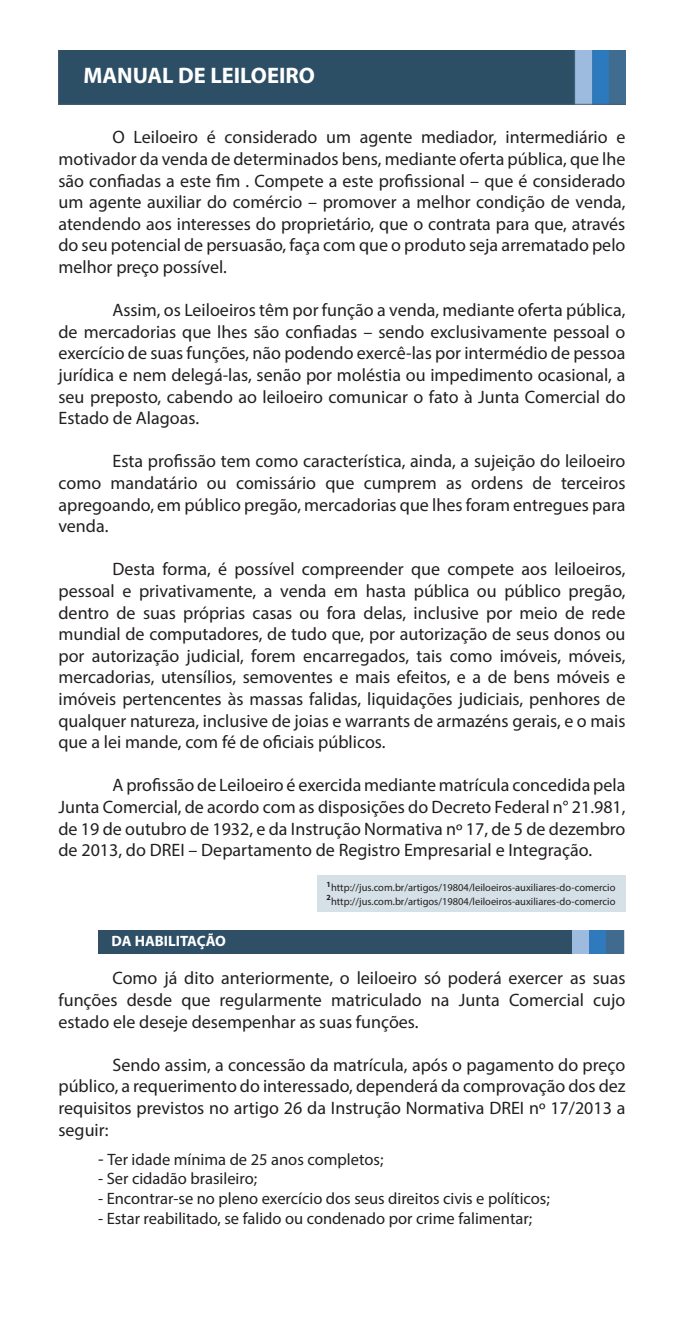
<style>
.page{position:relative;width:684px;height:1332px;background:#fff}
.page>*{position:absolute;margin:0;border:0;box-sizing:border-box;transform-origin:0 0}
.t1{font:700 22.5px "Myriad Pro";color:#fff}
.t2{font:18px/21.6px "Myriad Pro";color:#231f20;text-align:justify}
.t3{font:16.5px "Myriad Pro";color:#231f20}
.t4{font:700 15px "Myriad Pro";color:#fff}
.t5{font:10.5px "Myriad Pro";color:#231f20}
.s1{font-size:18px}
</style>
<div class="page">
<img style="left:58px;top:50px;width:567px;height:54px">
<div style="left:317px;top:876px;width:309px;height:36px;background:#d6e1e7"></div>
<div style="left:98px;top:931px;width:474px;height:23px;background:#2e4f66"></div>
<div style="left:572px;top:931px;width:18px;height:23px;background:#9ebade"></div>
<div style="left:590px;top:931px;width:17px;height:23px;background:#2e7abd"></div>
<div style="left:606px;top:931px;width:18px;height:23px;background:#406b8f"></div>
<p class="t1" style="left:83px;top:61px;width:233px">MANUAL DE LEILOEIRO</p>
<p class="t2" style="left:112px;top:126px;width:514px">O Leiloeiro é considerado um agente mediador, intermediário e</p>
<p class="t2" style="left:58px;top:148px;width:569px">motivador da venda de determinados bens, mediante oferta pública, que lhe são confiadas a este fim . Compete a este profissional – que é considerado um agente auxiliar do comércio – promover a melhor condição de venda, atendendo aos interesses do proprietário, que o contrata para que, através do seu potencial de persuasão, faça com que o produto seja arrematado pelo melhor preço possível.</p>
<p class="t2" style="left:58px;top:299px;width:569px;text-indent:54px">Assim, os Leiloeiros têm por função a venda, mediante oferta pública, de mercadorias que lhes são confiadas – sendo exclusivamente pessoal o exercício de suas funções, não podendo exercê-las por intermédio de pessoa jurídica e nem delegá-las, senão por moléstia ou impedimento ocasional, a seu preposto, cabendo ao leiloeiro comunicar o fato à Junta Comercial do Estado de Alagoas.</p>
<p class="t2" style="left:112px;top:450px;width:514px">Esta profissão tem como característica, ainda, a sujeição do leiloeiro</p>
<p class="t2" style="left:58px;top:472px;width:568px">como mandatário ou comissário que cumprem as ordens de terceiros</p>
<p class="t2" style="left:58px;top:493px;width:568px">apregoando, em público pregão, mercadorias que lhes foram entregues para venda.</p>
<p class="t2" style="left:58px;top:558px;width:569px;text-align:right">Desta forma, é possível compreender que compete aos leiloeiros, pessoal e privativamente, a venda em hasta pública ou público pregão,</p>
<p class="t2" style="left:58px;top:601px;width:568px">dentro de suas próprias casas ou fora delas, inclusive por meio de rede</p>
<p class="t2" style="left:58px;top:623px;width:569px">mundial de computadores, de tudo que, por autorização de seus donos ou por autorização judicial, forem encarregados, tais como imóveis, móveis, mercadorias, utensílios, semoventes e mais efeitos, e a de bens móveis e imóveis pertencentes às massas falidas, liquidações judiciais, penhores de qualquer natureza, inclusive de joias e warrants de armazéns gerais, e o mais que a lei mande, com fé de oficiais públicos.</p>
<p class="t2" style="left:58px;top:774px;width:569px;text-indent:54px">A profissão de Leiloeiro é exercida mediante matrícula concedida pela Junta Comercial, de acordo com as disposições do Decreto Federal n° 21.981, de 19 de outubro de 1932, e da Instrução Normativa nº 17, de 5 de dezembro de 2013, do DREI – Departamento de Registro Empresarial e Integração.</p>
<p class="t4" style="left:112px;top:932px;width:116px">DA HABILITAÇÃO</p>
<p class="t5" style="left:327px;top:881px;width:290px"><sup>1</sup>http://jus.com.br/artigos/19804/leiloeiros-auxiliares-do-comercio</p>
<p class="t5" style="left:327px;top:895px;width:290px"><sup>2</sup>http://jus.com.br/artigos/19804/leiloeiros-auxiliares-do-comercio</p>
<p class="t2" style="left:58px;top:967px;width:569px;text-align:right">Como já dito anteriormente, o leiloeiro só poderá exercer as suas funções desde que regularmente matriculado na Junta Comercial cujo</p>
<p class="t2" style="left:58px;top:1011px;width:362px">estado ele deseje desempenhar as suas funções.</p>
<p class="t2" style="left:58px;top:1054px;width:569px;text-indent:54px">Sendo assim, a concessão da matrícula, após o pagamento do preço público, a requerimento do interessado, dependerá da comprovação dos dez requisitos previstos no artigo 26 da Instrução Normativa DREI nº 17/2013 a seguir:</p>
<p class="t3" style="left:98px;top:1149px;width:287px"><span class="s1">-</span> Ter idade mínima de 25 anos completos;</p>
<p class="t3" style="left:98px;top:1169px;width:161px">- Ser cidadão brasileiro;</p>
<p class="t3" style="left:98px;top:1188px;width:453px">- Encontrar-se no pleno exercício dos seus direitos civis e políticos;</p>
<p class="t3" style="left:98px;top:1208px;width:436px">- Estar reabilitado, se falido ou condenado por crime falimentar;</p>
</div>
